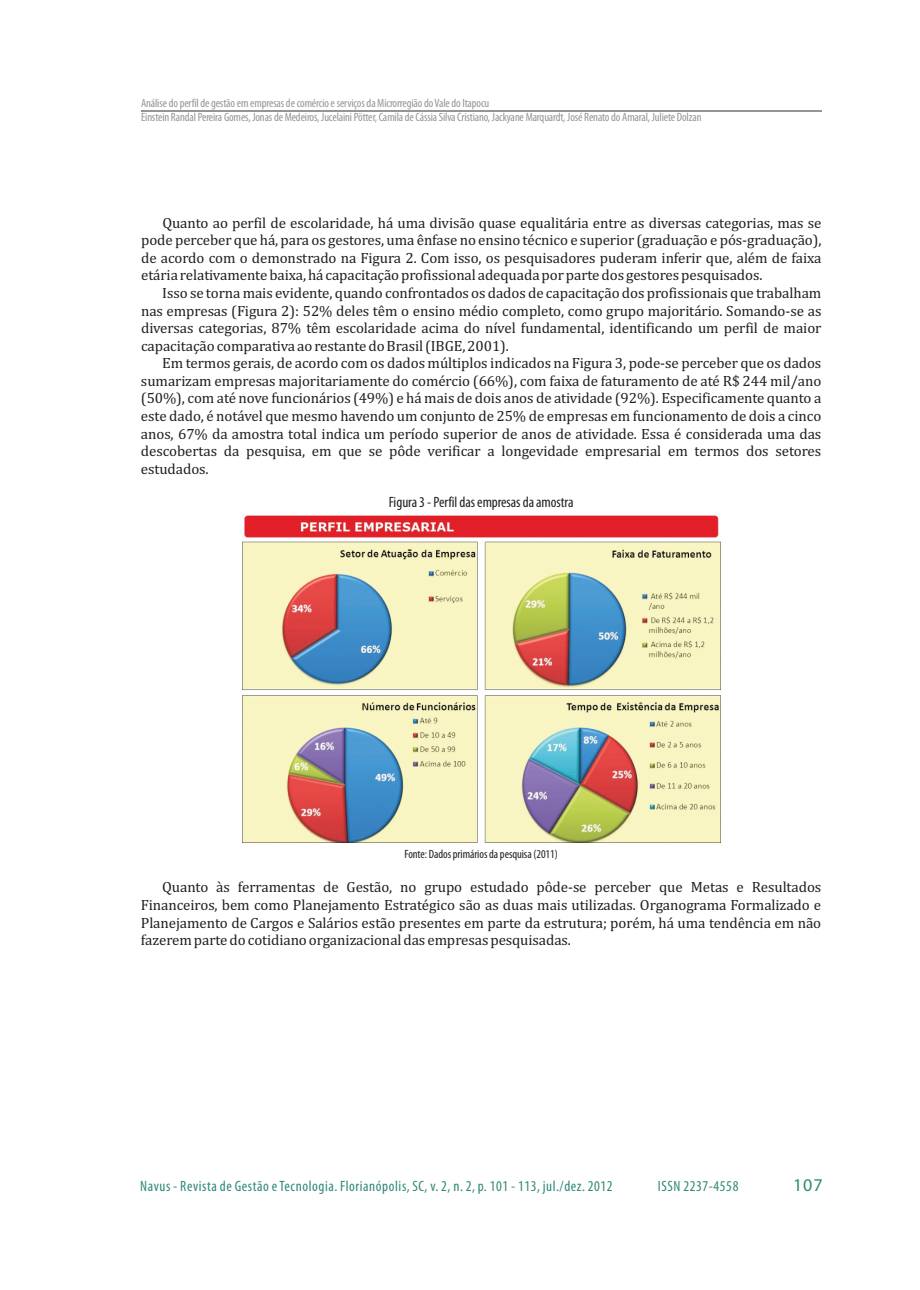
<style>
.page{position:relative;width:920px;height:1290px;background:#fff}
.page>*{position:absolute;margin:0;border:0;box-sizing:border-box;transform-origin:0 0}
.t1{font:18px "Myriad Pro";color:#308976}
.t2{font:15px/17.5px "Cambria";color:#231f20;text-align:justify}
.t3{font:condensed 15px "Myriad Pro";letter-spacing:.04em;color:#308976}
.t4{font:condensed 15px "Myriad Pro";color:#231f20}
.t5{font:condensed 12px/14.1px "Myriad Pro";color:#939598}
.t6{font:condensed 12px "Myriad Pro";color:#231f20}
</style>
<div class="page">
<img style="left:243px;top:515px;width:478px;height:328px">
<hr style="left:141px;top:110px;width:680px;height:1px;background:#939598">
<p class="t5" style="left:141px;top:97px;width:562px">Análise do perfil de gestão em empresas de comércio e serviços da Microrregião do Vale do Itapocu<br>Einstein Randal Pereira Gomes, Jonas de Medeiros, Jucelaini Pötter, Camila de Cássia Silva Cristiano, Jackyane Marquardt, José Renato do Amaral, Juliete Dolzan</p>
<p class="t2" style="left:141px;top:215px;width:682px;text-indent:21px">Quanto ao perfil de escolaridade, há uma divisão quase equalitária entre as diversas categorias, mas se pode perceber que há, para os gestores, uma ênfase no ensino técnico e superior (graduação e pós-graduação), de acordo com o demonstrado na Figura 2. Com isso, os pesquisadores puderam inferir que, além de faixa etária relativamente baixa, há capacitação profissional adequada por parte dos gestores pesquisados.</p>
<p class="t2" style="left:141px;top:285px;width:682px;text-indent:21px">Isso se torna mais evidente, quando confrontados os dados de capacitação dos profissionais que trabalham nas empresas (Figura 2): 52% deles têm o ensino médio completo, como grupo majoritário. Somando-se as diversas categorias, 87% têm escolaridade acima do nível fundamental, identificando um perfil de maior capacitação comparativa ao restante do Brasil (IBGE, 2001).</p>
<p class="t2" style="left:141px;top:355px;width:682px;text-indent:21px">Em termos gerais, de acordo com os dados múltiplos indicados na Figura 3, pode-se perceber que os dados sumarizam empresas majoritariamente do comércio (66%), com faixa de faturamento de até R$ 244 mil/ano (50%), com até nove funcionários (49%) e há mais de dois anos de atividade (92%). Especificamente quanto a este dado, é notável que mesmo havendo um conjunto de 25% de empresas em funcionamento de dois a cinco anos, 67% da amostra total indica um período superior de anos de atividade. Essa é considerada uma das descobertas da pesquisa, em que se pôde verificar a longevidade empresarial em termos dos setores estudados.</p>
<p class="t4" style="left:389px;top:496px;width:186px">Figura 3 - Perfil das empresas da amostra</p>
<p class="t6" style="left:404px;top:849px;width:155px">Fonte: Dados primários da pesquisa (2011)</p>
<p class="t2" style="left:141px;top:879px;width:682px;text-indent:21px">Quanto às ferramentas de Gestão, no grupo estudado pôde-se perceber que Metas e Resultados Financeiros, bem como Planejamento Estratégico são as duas mais utilizadas. Organograma Formalizado e Planejamento de Cargos e Salários estão presentes em parte da estrutura; porém, há uma tendência em não fazerem parte do cotidiano organizacional das empresas pesquisadas.</p>
<p class="t3" style="left:140px;top:1180px;width:474px">Navus - Revista de Gestão e Tecnologia. Florianópolis, SC, v. 2, n. 2, p. 101 - 113, jul./dez. 2012</p>
<p class="t3" style="left:658px;top:1180px;width:82px">ISSN 2237-4558</p>
<p class="t1" style="left:793px;top:1178px;width:31px">107</p>
</div>
